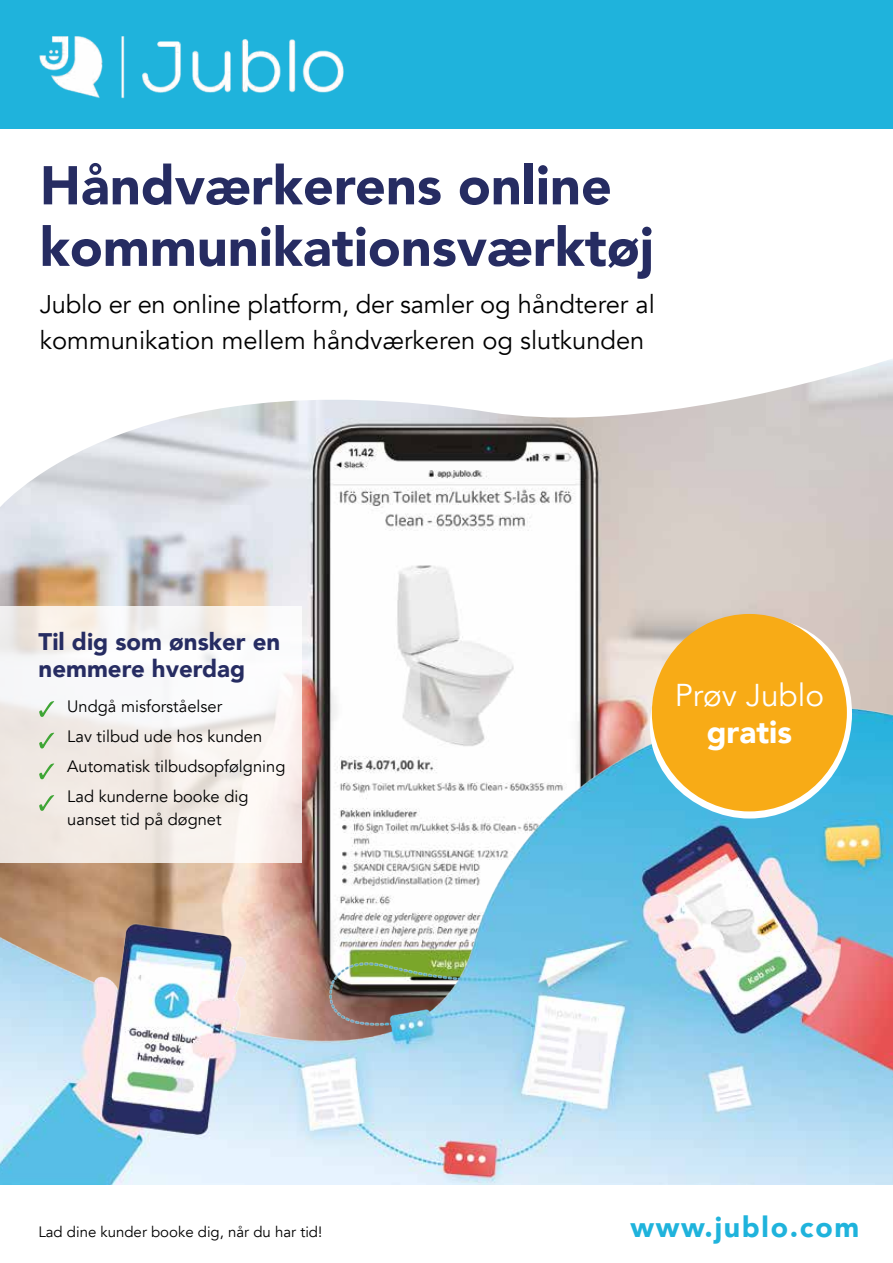
<style>
.page{position:relative;width:893px;height:1263px;background:#fff}
.page>*{position:absolute;margin:0;border:0;box-sizing:border-box;transform-origin:0 0}
.t1{font:900 54px/61.5px "Avenir";color:#262c62}
.t2{font:31.5px "Avenir";color:#fff}
.t3{font:900 31.5px "Avenir";color:#fff}
.t4{font:900 28.5px "Avenir";letter-spacing:.06em;color:#1fb3dc}
.t5{font:25.5px/36px "Avenir";color:#000}
.t6{font:900 24px/27px "Avenir";color:#262c62}
.t7{font:16.5px/30px "Avenir";color:#000}
.t8{font:15px "Avenir";color:#000}
</style>
<div class="page">
<img style="left:0;top:695px;width:893px;height:489px">
<svg style="left:0;top:359px;width:893px;height:336px"></svg>
<svg style="left:0;top:606px;width:302px;height:257px"></svg>
<svg style="left:631px;top:617px;width:221px;height:201px;background:#a5cad5"></svg>
<div style="left:652px;top:614px;width:195px;height:197px;background:#f8ab16;border-radius:50%"></div>
<svg style="left:39px;top:701px;width:15px;height:16px"></svg>
<svg style="left:39px;top:733px;width:15px;height:15px"></svg>
<svg style="left:39px;top:763px;width:15px;height:16px"></svg>
<svg style="left:39px;top:795px;width:15px;height:16px"></svg>
<div style="left:0;top:0;width:893px;height:129px;background:#1fb3dc"></div>
<img style="left:39px;top:36px;width:305px;height:63px">
<h1 class="t1" style="left:40px;top:153px;width:615px">Håndværkerens online kommunikationsværktøj</h1>
<h3 class="t5" style="left:40px;top:287px;width:616px">Jublo er en online platform, der samler og håndterer al kommunikation mellem håndværkeren og slutkunden</h3>
<h3 class="t6" style="left:39px;top:627px;width:243px">Til dig som ønsker en nemmere hverdag</h3>
<p class="t7" style="left:67px;top:692px;width:220px">Undgå misforståelser<br>Lav tilbud ude hos kunden<br>Automatisk tilbudsopfølgning<br>Lad kunderne booke dig</p>
<p class="t7" style="left:67px;top:804px;width:156px">uanset tid på døgnet</p>
<h2 class="t2" style="left:675px;top:676px;width:151px">Prøv Jublo</h2>
<h2 class="t3" style="left:707px;top:705px;width:87px">gratis</h2>
<p class="t8" style="left:38px;top:1222px;width:285px">Lad dine kunder booke dig, når du har tid!</p>
<h3 class="t4" style="left:630px;top:1202px;width:230px">www.jublo.com</h3>
</div>
